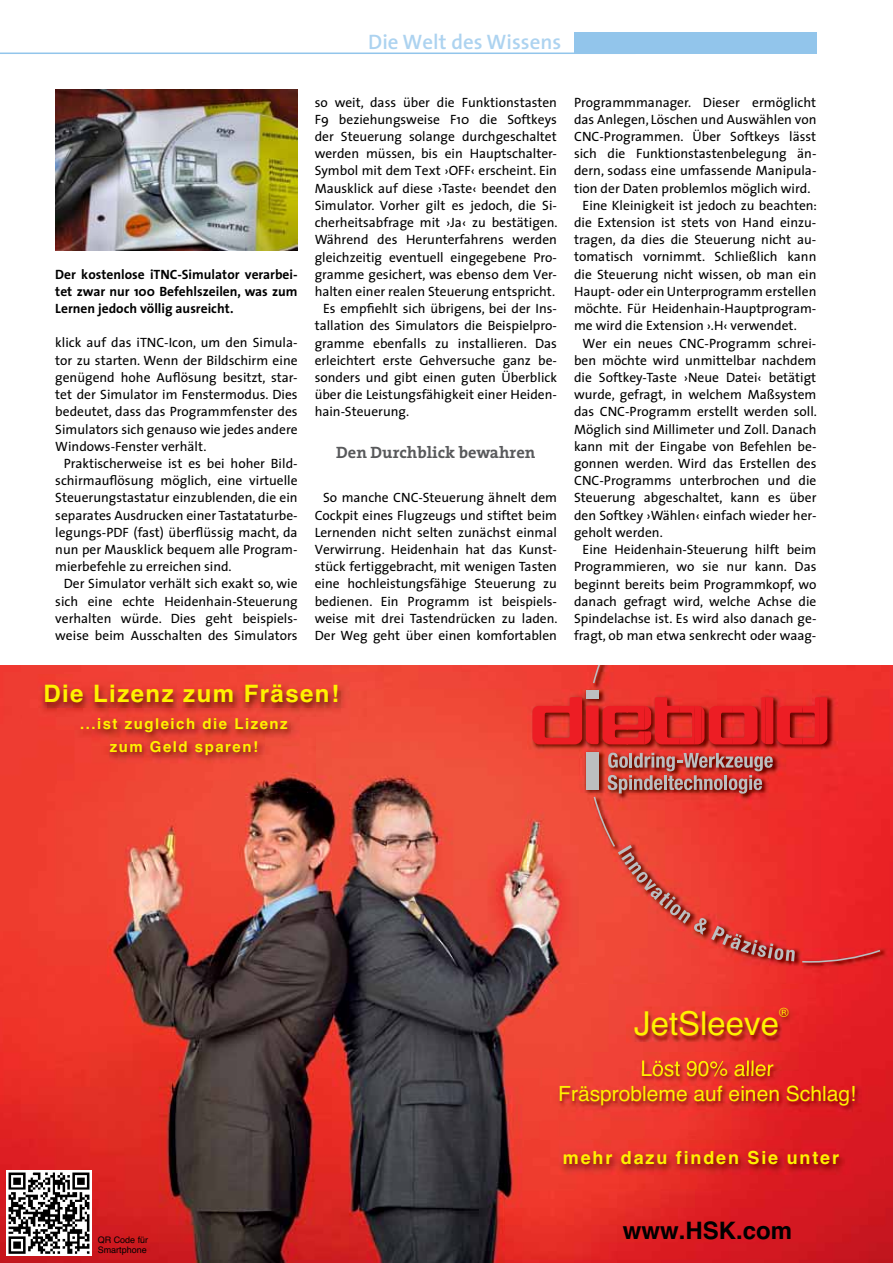
<style>
.page{position:relative;width:893px;height:1263px;background:#fff}
.page>*{position:absolute;margin:0;border:0;box-sizing:border-box;transform-origin:0 0}
.t1{font:33px "Helvetica";color:#fff200}
.t2{font:700 24px "Helvetica";letter-spacing:.06em;color:#fff200}
.t3{font:700 24px "Helvetica";color:#000}
.t4{font:21px/25.2px "Helvetica";color:#fff200;text-align:center}
.t5{font:600 21px "The Sans";color:#add3f0}
.t6{font:700 18px "Helvetica";letter-spacing:.1em;color:#fff200}
.t7{font:700 16.5px "The Serif";color:#58595b}
.t8{font:700 15px/22.5px "Helvetica";letter-spacing:.1em;color:#fff200;text-align:center}
.t9{font:15px "The Serif";letter-spacing:.015em;color:#000}
.t10{font:13.5px/17.2px "The Sans";color:#000;text-align:justify}
.t11{font:700 13.5px/17.2px "The Sans";color:#000;text-align:justify}
.t12{font:12.9px "Helvetica";color:#fff200}
.t13{font:12px "Courier";color:#000}
.t14{font:9px/10.8px "Helvetica";color:#000}
.s1{font-family:"The Sans";color:#58595b}
.s2{font-family:"The Sans"}
</style>
<div class="page">
<div style="left:574px;top:33px;width:242px;height:21px;background:#92c5eb"></div>
<hr style="left:0;top:53px;width:636px;height:1px;background:#92c5eb">
<img style="left:55px;top:89px;width:243px;height:162px">
<img style="left:0;top:666px;width:893px;height:597px">
<h3 class="t5" style="left:368px;top:24px;width:194px">Die Welt des Wissens</h3>
<p class="t10" style="left:315px;top:93px;width:244px">so weit, dass über die Funktionstasten</p>
<p class="t10" style="left:315px;top:110px;width:244px">F9 beziehungsweise F10 die Softkeys</p>
<p class="t10" style="left:315px;top:127px;width:244px">der Steuerung solange durchgeschaltet</p>
<p class="t10" style="left:315px;top:145px;width:244px">werden müssen, bis ein Hauptschalter-</p>
<p class="t10" style="left:315px;top:162px;width:244px">Symbol mit dem Text ›OFF‹ erscheint. Ein</p>
<p class="t10" style="left:315px;top:179px;width:244px">Mausklick auf diese ›Taste‹ beendet den</p>
<p class="t10" style="left:315px;top:196px;width:244px">Simulator. Vorher gilt es jedoch, die Si-</p>
<p class="t10" style="left:315px;top:213px;width:244px">cherheitsabfrage mit ›Ja‹ zu bestätigen.</p>
<p class="t10" style="left:315px;top:231px;width:244px">Während des Herunterfahrens werden</p>
<p class="t10" style="left:315px;top:248px;width:244px">gleichzeitig eventuell eingegebene Pro-</p>
<p class="t10" style="left:315px;top:265px;width:244px">gramme gesichert, was ebenso dem Ver-</p>
<p class="t10" style="left:315px;top:282px;width:242px">halten einer realen Steuerung entspricht.</p>
<p class="t10" style="left:323px;top:300px;width:235px">Es empfiehlt sich übrigens, bei der Ins-</p>
<p class="t10" style="left:315px;top:317px;width:244px">tallation des Simulators die Beispielpro-</p>
<p class="t10" style="left:315px;top:334px;width:244px">gramme ebenfalls zu installieren. Das</p>
<p class="t10" style="left:315px;top:351px;width:244px">erleichtert erste Gehversuche ganz be-</p>
<p class="t10" style="left:315px;top:368px;width:244px">sonders und gibt einen guten Überblick</p>
<p class="t10" style="left:315px;top:386px;width:244px">über die Leistungsfähigkeit einer Heiden-</p>
<p class="t10" style="left:315px;top:403px;width:96px">hain-Steuerung.</p>
<p class="t7" style="left:336px;top:439px;width:201px">Den Durchblick bewahren</p>
<p class="t10" style="left:315px;top:489px;width:244px;text-align:center">So manche CNC-Steuerung ähnelt dem Cockpit eines Flugzeugs und stiftet beim Lernenden nicht selten zunächst einmal Verwirrung. Heidenhain hat das Kunst&shy;stück fertiggebracht, mit wenigen Tasten eine hochleistungsfähige Steuerung zu bedienen. Ein Programm ist beispiels&shy;weise mit drei Tastendrücken zu laden.<br>Der Weg geht über einen komfortablen</p>
<p class="t11" style="left:55px;top:265px;width:244px">Der kostenlose iTNC-Simulator verarbei&shy;tet zwar nur 100 Befehlszeilen, was zum Lernen jedoch völlig ausreicht.</p>
<p class="t10" style="left:55px;top:334px;width:244px">klick auf das iTNC-Icon, um den Simula&shy;tor zu starten. Wenn der Bildschirm eine genügend hohe Auflösung besitzt, star&shy;tet der Simulator im Fenstermodus. Dies bedeutet, dass das Programmfenster des Simulators sich genauso wie jedes andere Windows-Fenster verhält.</p>
<p class="t10" style="left:55px;top:454px;width:244px;text-indent:9px">Praktischerweise ist es bei hoher Bild&shy;schirmauflösung möglich, eine virtuelle Steuerungstastatur einzublenden, die ein separates Ausdrucken einer Tastataturbe&shy;legungs-PDF (fast) überflüssig macht, da nun per Mausklick bequem alle Program&shy;mierbefehle zu erreichen sind.</p>
<p class="t10" style="left:55px;top:575px;width:244px;text-indent:9px">Der Simulator verhält sich exakt so, wie sich eine echte Heidenhain-Steuerung verhalten würde. Dies geht beispiels&shy;weise beim Ausschalten des Simulators</p>
<p class="t13" style="left:4px;top:592px;width:405px">KR_JetSleeve_V5:Layout 1 23.07.2012 14:17 Uhr Seite 1</p>
<h2 class="t2" style="left:43px;top:679px;width:297px">Die Lizenz zum Fräsen!</h2>
<p class="t8" style="left:80px;top:712px;width:209px">...ist zugleich die Lizenz zum Geld sparen!</p>
<p class="t10" style="left:574px;top:93px;width:244px">Programmmanager. Dieser ermöglicht</p>
<p class="t10" style="left:574px;top:110px;width:244px">das Anlegen, Löschen und Auswählen von</p>
<p class="t10" style="left:574px;top:127px;width:244px">CNC-Programmen. Über Softkeys lässt</p>
<p class="t10" style="left:574px;top:145px;width:244px">sich die Funktionstastenbelegung än-</p>
<p class="t10" style="left:574px;top:162px;width:244px">dern, sodass eine umfassende Manipula-</p>
<p class="t10" style="left:574px;top:179px;width:238px">tion der Daten problemlos möglich wird.</p>
<p class="t10" style="left:583px;top:196px;width:236px">Eine Kleinigkeit ist jedoch zu beachten:</p>
<p class="t10" style="left:574px;top:213px;width:244px">die Extension ist stets von Hand einzu-</p>
<p class="t10" style="left:574px;top:231px;width:244px">tragen, da dies die Steuerung nicht au-</p>
<p class="t10" style="left:574px;top:248px;width:244px">tomatisch vornimmt. Schließlich kann</p>
<p class="t10" style="left:574px;top:265px;width:244px">die Steuerung nicht wissen, ob man ein</p>
<p class="t10" style="left:574px;top:282px;width:244px">Haupt- oder ein Unterprogramm erstellen</p>
<p class="t10" style="left:574px;top:299px;width:244px">möchte. Für Heidenhain-Hauptprogram-</p>
<p class="t10" style="left:574px;top:317px;width:224px">me wird die Extension ›.H‹ verwendet.</p>
<p class="t10" style="left:583px;top:334px;width:235px">Wer ein neues CNC-Programm schrei-</p>
<p class="t10" style="left:574px;top:351px;width:244px">ben möchte wird unmittelbar nachdem</p>
<p class="t10" style="left:574px;top:368px;width:244px">die Softkey-Taste ›Neue Datei‹ betätigt</p>
<p class="t10" style="left:574px;top:386px;width:244px">wurde, gefragt, in welchem Maßsystem</p>
<p class="t10" style="left:574px;top:403px;width:244px">das CNC-Programm erstellt werden soll.</p>
<p class="t10" style="left:574px;top:420px;width:244px">Möglich sind Millimeter und Zoll. Danach</p>
<p class="t10" style="left:574px;top:437px;width:244px">kann mit der Eingabe von Befehlen be-</p>
<p class="t10" style="left:574px;top:454px;width:244px">gonnen werden. Wird das Erstellen des</p>
<p class="t10" style="left:574px;top:472px;width:244px">CNC-Programms unterbrochen und die</p>
<p class="t10" style="left:574px;top:489px;width:244px">Steuerung abgeschaltet, kann es über</p>
<p class="t10" style="left:574px;top:506px;width:244px">den Softkey ›Wählen‹ einfach wieder her-</p>
<p class="t10" style="left:574px;top:523px;width:90px">geholt werden.</p>
<p class="t10" style="left:583px;top:540px;width:235px">Eine Heidenhain-Steuerung hilft beim</p>
<p class="t10" style="left:574px;top:558px;width:244px">Programmieren, wo sie nur kann. Das</p>
<p class="t10" style="left:574px;top:575px;width:244px">beginnt bereits beim Programmkopf, wo</p>
<p class="t10" style="left:574px;top:592px;width:244px">danach gefragt wird, welche Achse die</p>
<p class="t10" style="left:574px;top:609px;width:244px">Spindelachse ist. Es wird also danach ge-</p>
<p class="t10" style="left:574px;top:627px;width:244px">fragt, ob man etwa senkrecht oder waag-</p>
<h1 class="t1" style="left:634px;top:1003px;width:146px">JetSleeve</h1>
<p class="t12" style="left:779px;top:1005px;width:11px">®</p>
<h3 class="t4" style="left:558px;top:1055px;width:299px">Löst 90% aller<br>Fräsprobleme auf einen Schlag!</h3>
<p class="t14" style="left:98px;top:1234px;width:52px">QR Code für<br>Smartphone</p>
<h3 class="t6" style="left:563px;top:1146px;width:278px">mehr dazu finden Sie unter</h3>
<h2 class="t3" style="left:623px;top:1215px;width:171px">www.HSK.com</h2>
<p class="t9" style="left:530px;top:1216px;width:288px"><span class="s1">Ausgabe 02 . 2012</span> <span class="s2">|</span> WELT DER FERTIGUNG</p>
</div>
